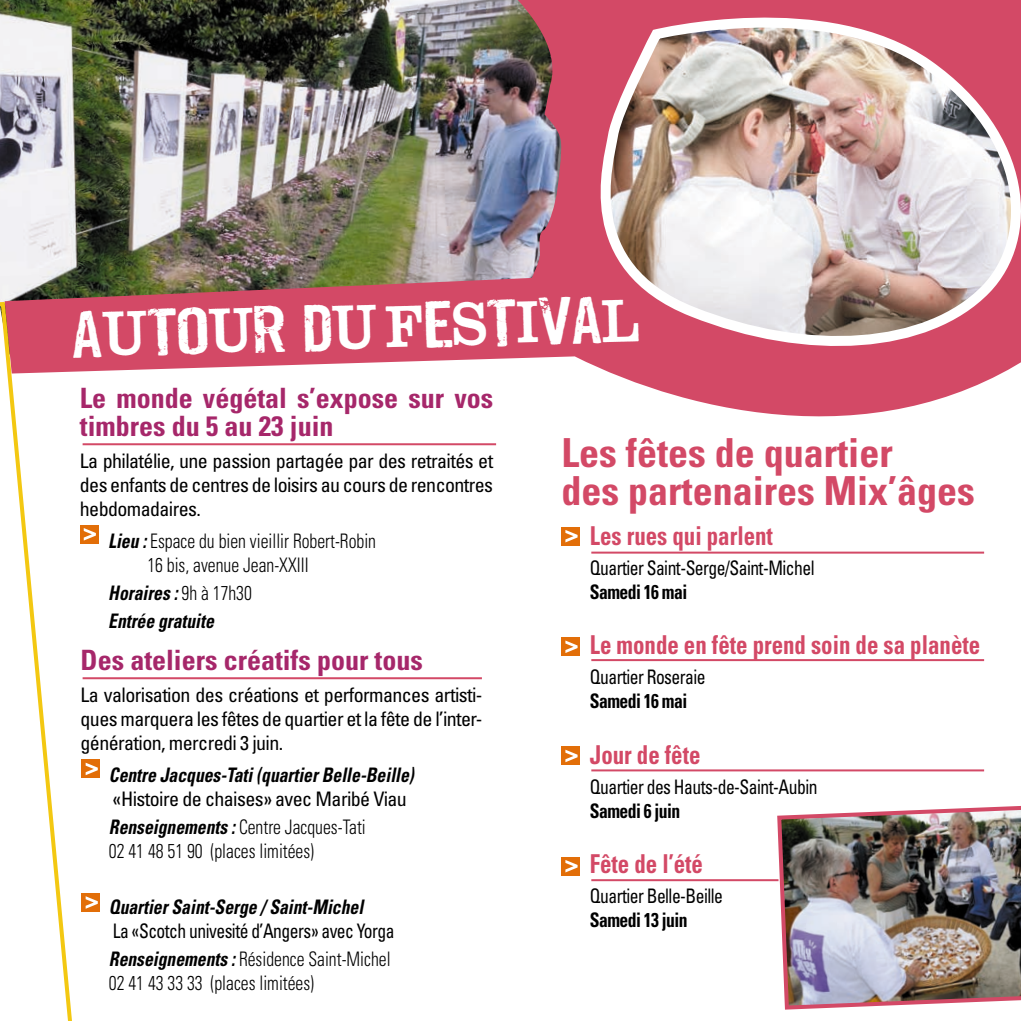
<style>
.page{position:relative;width:1021px;height:1021px;background:#fff}
.page>*{position:absolute;margin:0;border:0;box-sizing:border-box;transform-origin:0 0}
.t1{font:700 condensed 40px/38px "Univers";color:#d34966}
.t2{font:36px "jailb Ir D Jen NA";color:#fff}
.t3{font:700 condensed 28px/28px "Univers";color:#a6276a}
.t4{font:700 condensed 26px "Univers";color:#d34966;scale:.88 1}
.t5{font:condensed 20px/24px "Univers";letter-spacing:-.03em;color:#000;text-align:justify}
.t6{font:condensed 20px/28px "Univers";letter-spacing:-.03em;color:#000;scale:.88 1}
.t7{font:300 condensed 20px/24px "Univers";color:#000;scale:.88 1}
.t8{font:italic 700 condensed 20px/28px "Univers";color:#000;scale:.88 1}
.t9{font:700 condensed 20px "Univers";letter-spacing:-.03em;color:#000;scale:.88 1}
.s1{font-weight:700;font-style:italic}
.s2{font-weight:300;font-style:normal}
.s3{font-weight:300}
</style>
<div class="page">
<img style="left:5px;top:0;width:1003px;height:446px">
<svg style="left:5px;top:300px;width:70px;height:720px"></svg>
<div style="left:80px;top:525px;width:18px;height:18px;background:#e26e08"></div>
<svg style="left:84px;top:528px;width:12px;height:12px"></svg>
<div style="left:81px;top:759px;width:19px;height:19px;background:#e26e08"></div>
<svg style="left:86px;top:763px;width:12px;height:12px"></svg>
<img style="left:775px;top:806px;width:245px;height:204px">
<img style="left:577px;top:0;width:443px;height:370px">
<div style="left:81px;top:893px;width:19px;height:18px;background:#e26e08"></div>
<svg style="left:86px;top:896px;width:12px;height:12px"></svg>
<div style="left:561px;top:527px;width:19px;height:18px;background:#e26e08"></div>
<svg style="left:565px;top:530px;width:12px;height:12px"></svg>
<div style="left:561px;top:637px;width:19px;height:19px;background:#e26e08"></div>
<svg style="left:565px;top:640px;width:12px;height:13px"></svg>
<div style="left:561px;top:746px;width:19px;height:19px;background:#e26e08"></div>
<svg style="left:565px;top:749px;width:12px;height:13px"></svg>
<div style="left:561px;top:856px;width:19px;height:19px;background:#e26e08"></div>
<svg style="left:565px;top:860px;width:12px;height:12px"></svg>
<img style="left:0;top:223px;width:40px;height:154px">
<hr style="left:83px;top:443px;width:413px;height:2px;background:#d34966">
<hr style="left:83px;top:677px;width:399px;height:2px;background:#d34966">
<hr style="left:591px;top:551px;width:393px;height:2px;background:#d34966">
<hr style="left:591px;top:659px;width:393px;height:2px;background:#d34966">
<hr style="left:591px;top:769px;width:393px;height:2px;background:#d34966">
<hr style="left:591px;top:879px;width:187px;height:2px;background:#d34966">
<div style="left:572px;top:297px;width:67px;height:47px;background:#d34966"></div>
<h2 class="t2" style="left:72px;top:324px;width:38px;rotate:-2deg">Autour</h2>
<h2 class="t2" style="left:304px;top:319px;width:165px;rotate:-2deg">du festiv</h2>
<h3 class="t3" style="left:80px;top:384px;width:415px">Le monde végétal s’expose sur vos timbres du 5 au 23 juin</h3>
<p class="t5" style="left:80px;top:448px;width:415px">La philatélie, une passion partagée par des retraités et des enfants de centres de loisirs au cours de rencontres hebdomadaires.</p>
<p class="t7" style="left:147px;top:529px;width:261px;text-indent:-39px"><span class="s1">Lieu :</span> Espace du bien vieillir Robert-Robin<br>16 bis, avenue Jean-XXIII</p>
<p class="t8" style="left:108px;top:579px;width:165px">Horaires : <span class="s2">9h à 17h30<br></span>Entrée gratuite</p>
<h3 class="t3" style="left:81px;top:646px;width:344px">Des ateliers créatifs pour tous</h3>
<p class="t5" style="left:81px;top:683px;width:403px">La valorisation des créations et performances artisti&shy;ques marquera les fêtes de quartier et la fête de l’inter&shy;génération, mercredi 3 juin.</p>
<p class="t8" style="left:109px;top:761px;width:348px">Centre Jacques-Tati (quartier Belle-Beille)</p>
<p class="t5" style="left:109px;top:785px;width:299px;line-height:28px">«Histoire de chaises» avec Maribé Viau<br><span class="s1">Renseignements :</span> <span class="s3">Centre Jacques-Tati</span></p>
<p class="t7" style="left:109px;top:839px;width:235px">02 41 48 51 90 (places limitées)</p>
<p class="t8" style="left:109px;top:893px;width:290px">Quartier Saint-Serge / Saint-Michel</p>
<p class="t6" style="left:109px;top:917px;width:326px">La «Scotch univesité d’Angers» avec Yorga<br><span class="s1">Renseignements :</span> <span class="s3">Résidence Saint-Michel</span></p>
<p class="t7" style="left:109px;top:971px;width:235px">02 41 43 33 33 (places limitées)</p>
<h1 class="t1" style="left:561px;top:434px;width:415px">Les fêtes de quartier<br>des partenaires Mix’âges</h1>
<h3 class="t4" style="left:590px;top:520px;width:209px">Les rues qui parlent</h3>
<p class="t6" style="left:590px;top:554px;width:257px">Quartier Saint-Serge/Saint-Michel</p>
<p class="t9" style="left:590px;top:580px;width:112px">Samedi 16 mai</p>
<h3 class="t4" style="left:590px;top:629px;width:445px">Le monde en fête prend soin de sa planète</h3>
<p class="t6" style="left:590px;top:663px;width:133px">Quartier Roseraie</p>
<p class="t9" style="left:590px;top:689px;width:112px">Samedi 16 mai</p>
<h3 class="t4" style="left:590px;top:738px;width:127px">Jour de fête</h3>
<p class="t6" style="left:590px;top:772px;width:260px">Quartier des Hauts-de-Saint-Aubin</p>
<p class="t9" style="left:590px;top:798px;width:104px">Samedi 6 juin</p>
<h3 class="t4" style="left:590px;top:847px;width:130px">Fête de l’été</h3>
<p class="t6" style="left:590px;top:881px;width:153px">Quartier Belle-Beille</p>
<p class="t9" style="left:590px;top:907px;width:113px">Samedi 13 juin</p>
</div>
